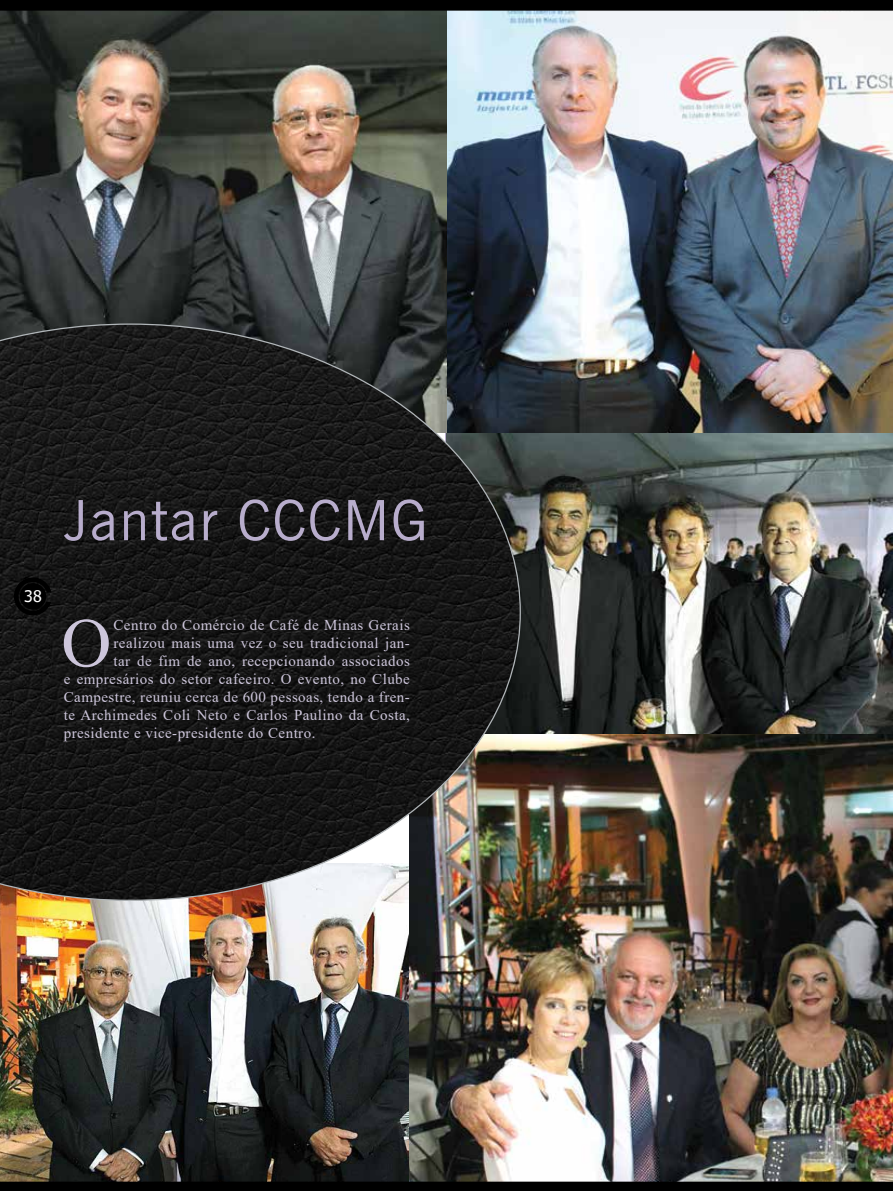
<style>
.page{position:relative;width:893px;height:1191px;background:#fff}
.page>*{position:absolute;margin:0;border:0;box-sizing:border-box;transform-origin:0 0}
.t1{font:69.3px "Times New Roman";color:#cdc6db}
.t2{font:55.5px "News Gothic BT";letter-spacing:.03em;color:#b8adcc}
.t3{font:15.9px "Tahoma";color:#fff}
.t4{font:15px "Times New Roman";letter-spacing:.03em;color:#cdc6db}
</style>
<div class="page">
<img style="left:521px;top:500px;width:372px;height:192px">
<svg style="left:0;top:500px;width:521px;height:192px;background:#161616"></svg>
<img style="left:0;top:0;width:893px;height:500px">
<img style="left:0;top:692px;width:893px;height:499px">
<svg style="left:14px;top:577px;width:37px;height:38px"></svg>
<p class="t3" style="left:24px;top:585px;width:19px">38</p>
<h2 class="t2" style="left:64px;top:487px;width:365px">Jantar CCCMG</h2>
<h1 class="t1" style="left:61px;top:594px;width:52px">O</h1>
<p class="t4" style="left:114px;top:614px;width:298px">Centro do Comércio de Café de Minas Gerais</p>
<p class="t4" style="left:114px;top:632px;width:298px">realizou mais uma vez o seu tradicional jan-</p>
<p class="t4" style="left:114px;top:650px;width:298px">tar de fim de ano, recepcionando associados</p>
<p class="t4" style="left:64px;top:668px;width:348px">e empresários do setor cafeeiro. O evento, no Clube</p>
<p class="t4" style="left:64px;top:686px;width:348px">Campestre, reuniu cerca de 600 pessoas, tendo a fren-</p>
<p class="t4" style="left:64px;top:704px;width:348px">te Archimedes Coli Neto e Carlos Paulino da Costa,</p>
<p class="t4" style="left:64px;top:722px;width:253px">presidente e vice-presidente do Centro.</p>
</div>
